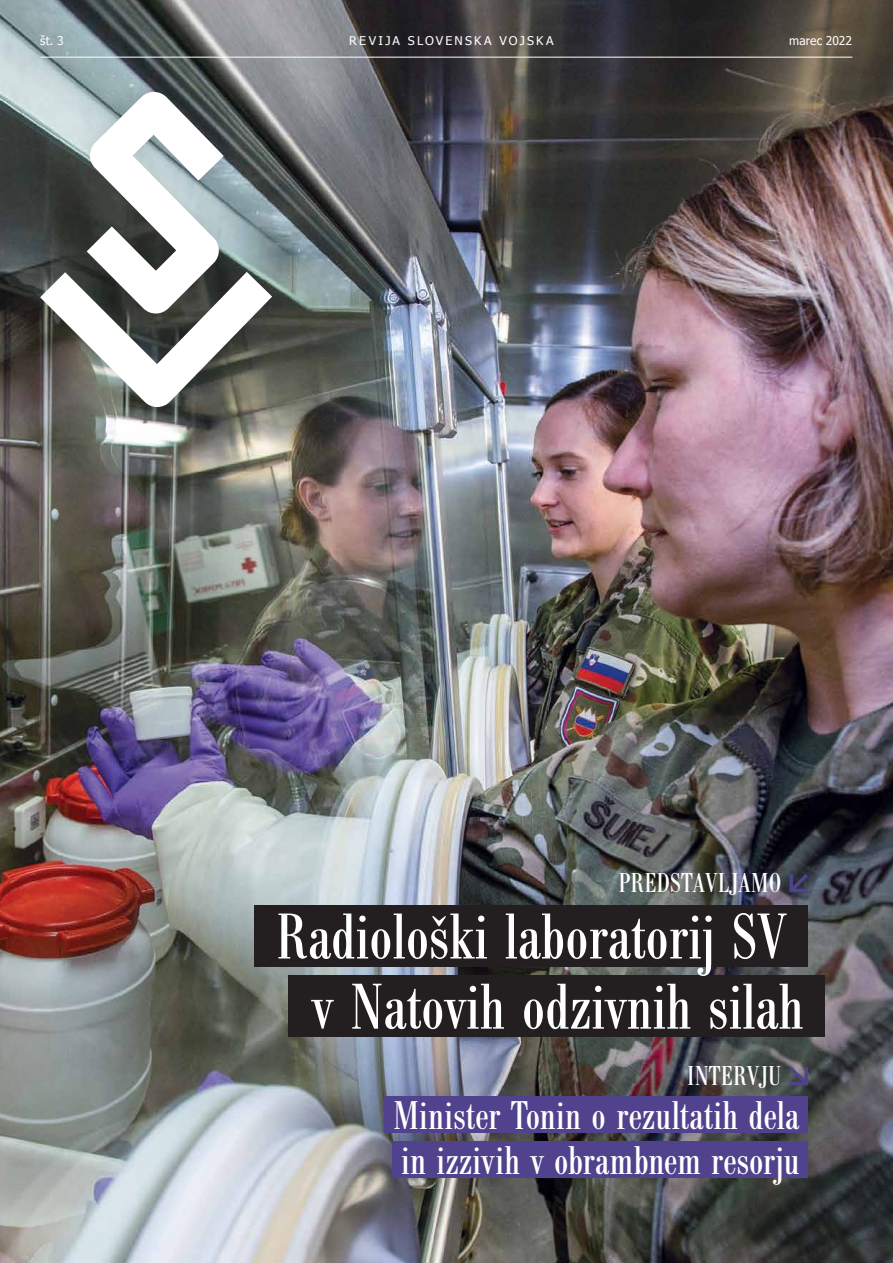
<style>
.page{position:relative;width:893px;height:1263px;background:#fff}
.page>*{position:absolute;margin:0;border:0;box-sizing:border-box;transform-origin:0 0}
.t1{font:condensed 67.35px "Bodoni Ant TEE";color:#fff}
.t2{font:condensed 41.7px/44.8px "Bodoni Ant TEE";letter-spacing:.005em;color:#fff}
.t3{font:condensed 28.5px "Bodoni Ant TEE";color:#fff}
.t4{font:12px "Tahoma";letter-spacing:.16em;color:#fff;scale:1.04 1}
.t5{font:12px "Tahoma";letter-spacing:.005em;color:#fff}
.t6{font:12px "Tahoma";letter-spacing:.16em;color:#fff}
</style>
<div class="page">
<img style="left:0;top:0;width:893px;height:1263px">
<hr style="left:41px;top:57px;width:811px;height:1px;background:#fff">
<div style="left:24px;top:74px;width:265px;height:351px;background:#231f20;opacity:.15"></div>
<svg style="left:40px;top:92px;width:232px;height:315px"></svg>
<svg style="left:786px;top:870px;width:26px;height:25px"></svg>
<svg style="left:786px;top:1063px;width:25px;height:25px"></svg>
<div style="left:384px;top:1097px;width:424px;height:36px;background:#50428c"></div>
<div style="left:393px;top:1141px;width:415px;height:37px;background:#50428c"></div>
<div style="left:288px;top:975px;width:537px;height:62px;background:#231f20"></div>
<div style="left:254px;top:905px;width:554px;height:62px;background:#231f20"></div>
<p class="t6" style="left:40px;top:33px;width:25px">št. 3</p>
<p class="t4" style="left:349px;top:33px;width:198px">REVIJA SLOVENSKA VOJSKA</p>
<p class="t5" style="left:789px;top:33px;width:64px">marec 2022</p>
<p class="t3" style="left:618px;top:868px;width:164px">PREDSTAVLJAMO</p>
<h1 class="t1" style="left:276px;top:901px;width:513px">Radiološki laboratorij SV</h1>
<h1 class="t1" style="left:312px;top:971px;width:493px">v Natovih odzivnih silah</h1>
<p class="t3" style="left:687px;top:1061px;width:96px">INTERVJU</p>
<p class="t2" style="left:393px;top:1094px;width:408px">Minister Tonin o rezultatih dela in izzivih v obrambnem resorju</p>
</div>
